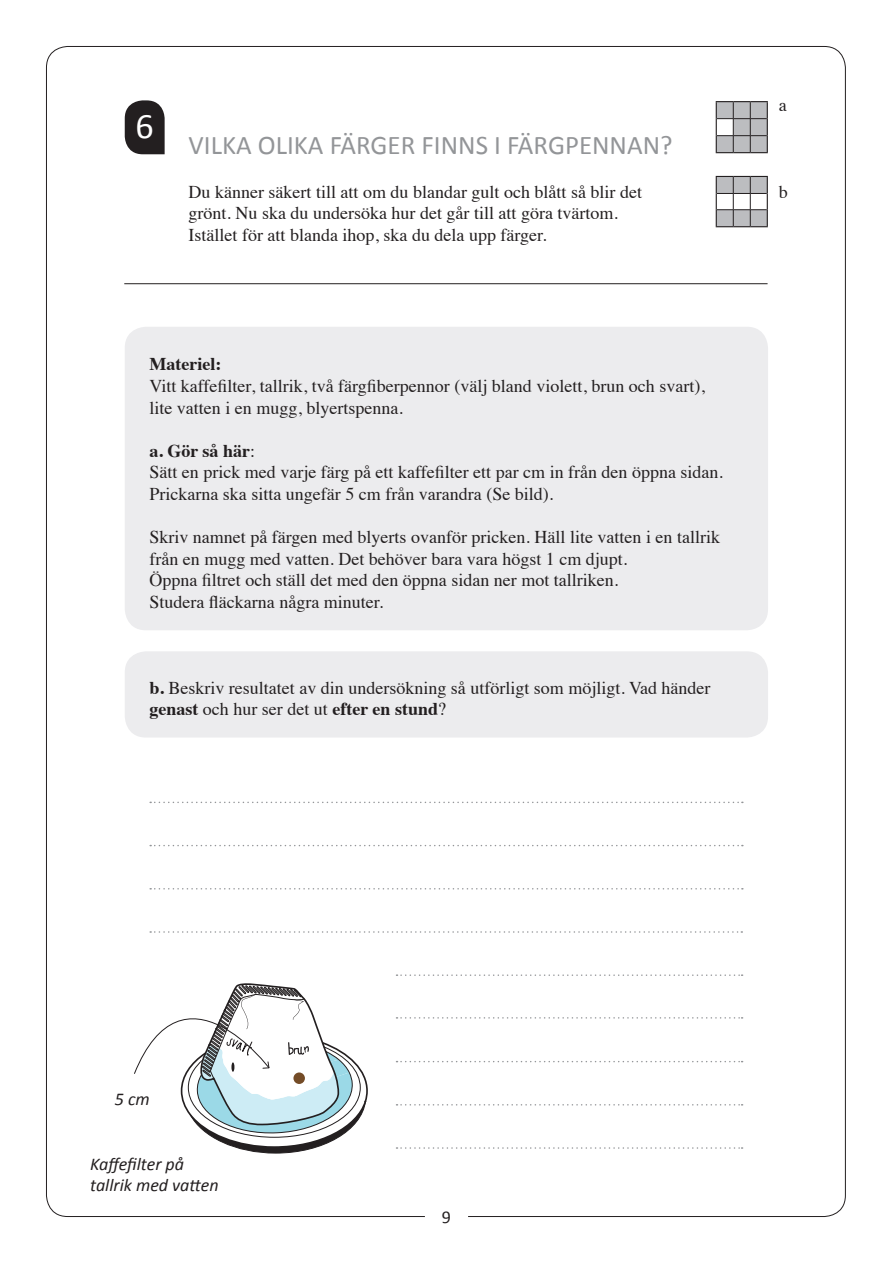
<style>
.page{position:relative;width:893px;height:1263px;background:#fff}
.page>*{position:absolute;margin:0;border:0;box-sizing:border-box;transform-origin:0 0}
.t1{font:36px "Calibri";color:#fff}
.t2{font:27px "Calibri";color:#939598}
.t3{font:18px/21.6px "Times";color:#231f20}
.t4{font:italic 18px "Calibri";color:#231f20}
.t5{font:700 18px "Times";color:#231f20}
.t6{font:18px "Calibri";color:#231f20}
.s1{font-weight:400}
.s2{font-weight:700}
</style>
<div class="page">
<svg style="left:125px;top:100px;width:40px;height:54px;background:#393536"></svg>
<hr style="left:124px;top:283px;width:644px;height:1px;background:#231f20">
<div style="left:125px;top:327px;width:643px;height:303px;background:#ececee;border-radius:21px"></div>
<div style="left:125px;top:651px;width:643px;height:86px;background:#ececee;border-radius:21px"></div>
<svg style="left:150px;top:802px;width:593px;height:1px"></svg>
<svg style="left:150px;top:845px;width:593px;height:1px"></svg>
<svg style="left:150px;top:888px;width:593px;height:1px"></svg>
<svg style="left:150px;top:931px;width:592px;height:2px"></svg>
<svg style="left:396px;top:1017px;width:347px;height:1px"></svg>
<svg style="left:396px;top:974px;width:347px;height:2px"></svg>
<svg style="left:396px;top:1061px;width:347px;height:1px"></svg>
<svg style="left:396px;top:1104px;width:347px;height:1px"></svg>
<svg style="left:396px;top:1147px;width:347px;height:2px"></svg>
<svg style="left:134px;top:983px;width:234px;height:170px"></svg>
<svg style="left:716px;top:101px;width:52px;height:52px;background:#acacae"></svg>
<svg style="left:716px;top:176px;width:52px;height:51px"></svg>
<p class="t1" style="left:136px;top:103px;width:20px">6</p>
<p class="t2" style="left:189px;top:129px;width:485px">VILKA OLIKA FÄRGER FINNS I FÄRGPENNAN?</p>
<p class="t3" style="left:189px;top:179px;width:455px">Du känner säkert till att om du blandar gult och blått så blir det grönt. Nu ska du undersöka hur det går till att göra tvärtom.</p>
<p class="t3" style="left:189px;top:222px;width:360px">Istället för att blanda ihop, ska du dela upp färger.</p>
<p class="t5" style="left:149px;top:347px;width:73px">Materiel:</p>
<p class="t3" style="left:149px;top:373px;width:557px">Vitt kaffefilter, tallrik, två färgfiberpennor (välj bland violett, brun och svart),</p>
<p class="t3" style="left:149px;top:395px;width:255px">lite vatten i en mugg, blyertspenna.</p>
<p class="t5" style="left:149px;top:433px;width:107px">a. Gör så här<span class="s1">:</span></p>
<p class="t3" style="left:149px;top:460px;width:575px">Sätt en prick med varje färg på ett kaffefilter ett par cm in från den öppna sidan.<br>Prickarna ska sitta ungefär 5 cm från varandra (Se bild).</p>
<p class="t3" style="left:149px;top:525px;width:572px">Skriv namnet på färgen med blyerts ovanför pricken. Häll lite vatten i en tallrik från en mugg med vatten. Det behöver bara vara högst 1 cm djupt.</p>
<p class="t3" style="left:149px;top:568px;width:470px">Öppna filtret och ställ det med den öppna sidan ner mot tallriken.</p>
<p class="t3" style="left:149px;top:589px;width:235px">Studera fläckarna några minuter.</p>
<p class="t3" style="left:149px;top:675px;width:563px"><span class="s2">b.</span> Beskriv resultatet av din undersökning så utförligt som möjligt. Vad händer <span class="s2">genast</span> och hur ser det ut <span class="s2">efter en stund</span>?</p>
<p class="t3" style="left:779px;top:93px;width:9px">a</p>
<p class="t3" style="left:779px;top:179px;width:10px">b</p>
<p class="t4" style="left:115px;top:1088px;width:36px">5 cm</p>
<p class="t4" style="left:90px;top:1152px;width:95px">Kaffefilter på</p>
<p class="t4" style="left:90px;top:1174px;width:130px">tallrik med vatten</p>
<p class="t6" style="left:442px;top:1206px;width:11px">9</p>
</div>
